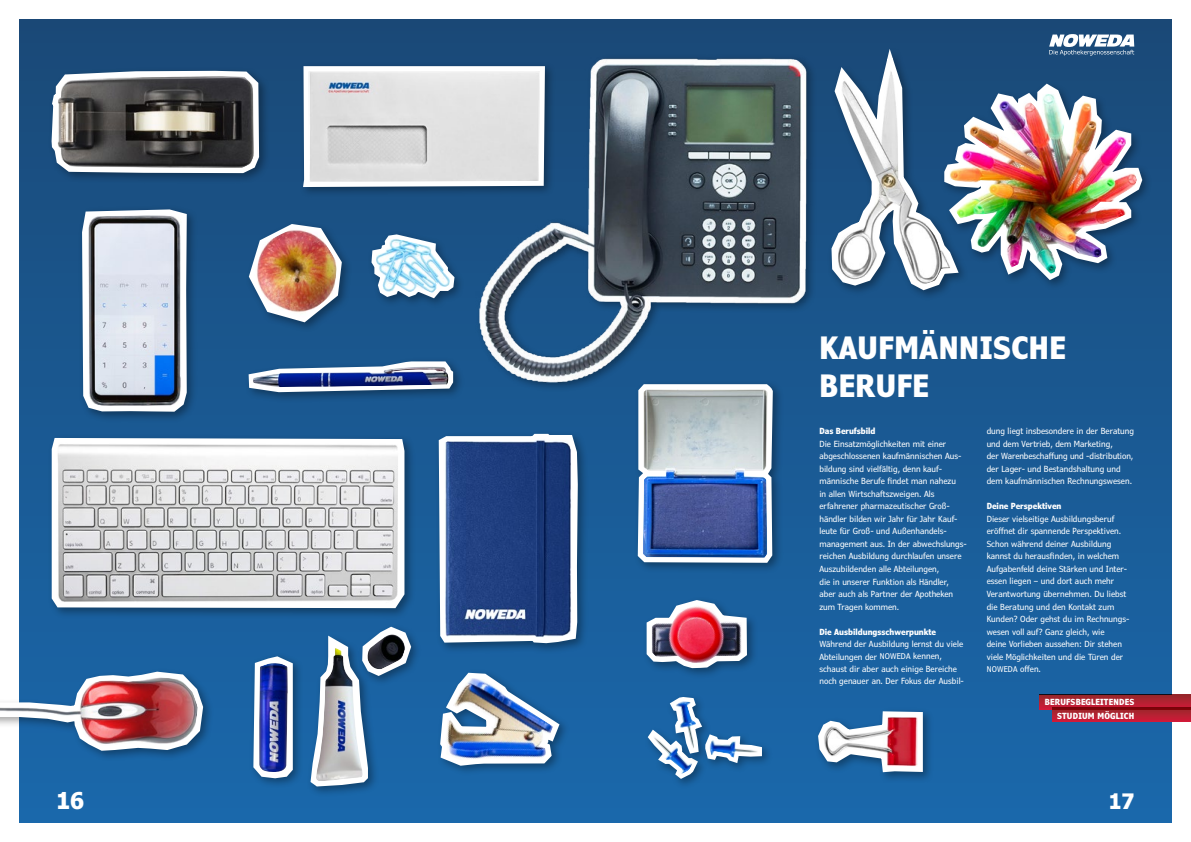
<style>
.page{position:relative;width:1191px;height:842px;background:#fff}
.page>*{position:absolute;margin:0;border:0;box-sizing:border-box;transform-origin:0 0}
.t1{font:700 condensed 31px/37.5px "Verdana Pro";letter-spacing:.02em;color:#fff}
.t2{font:700 condensed 23.3px "Verdana Pro";color:#fff}
.t3{font:700 condensed 21.4px "Verdana Pro";color:#fff}
.t4{font:condensed 8.5px/12.5px "Verdana Pro";color:#fff}
.t5{font:700 condensed 8.5px "Verdana Pro";color:#fff}
.t6{font:700 condensed 8.5px/13.6px "Verdana Pro";letter-spacing:.025em;color:#fff;text-align:right}
.t7{font:condensed 8px "Verdana Pro";letter-spacing:.025em;color:#fff}
.s1{font-size:8.5px}
.s2{font-size:8px}
</style>
<div class="page">
<div style="left:20px;top:20px;width:1151px;height:802px;background:linear-gradient(to bottom,#1a4978,#1a68ac)"></div>
<img style="left:476px;top:34px;width:343px;height:350px">
<div style="left:48px;top:67px;width:222px;height:117px;background:#184b7a"></div>
<svg style="left:47px;top:19px;width:216px;height:158px;background:#4b5d6e"></svg>
<div style="left:299px;top:62px;width:257px;height:136px;background:#194878"></div>
<svg style="left:303px;top:66px;width:244px;height:124px;background:#d7d9db"></svg>
<div style="left:634px;top:380px;width:150px;height:194px;background:#000;opacity:.35"></div>
<svg style="left:642px;top:19px;width:107px;height:361px;background:#455f73"></svg>
<div style="left:940px;top:80px;width:212px;height:211px;background:#1a4e7f"></div>
<div style="left:962px;top:170px;width:184px;height:153px;background:#1a558b"></div>
<div style="left:814px;top:707px;width:120px;height:76px;background:#000;opacity:.35"></div>
<svg style="left:815px;top:709px;width:110px;height:66px"></svg>
<div style="left:0;top:667px;width:213px;height:95px;background:#000;opacity:.35"></div>
<svg style="left:0;top:668px;width:207px;height:155px"></svg>
<svg style="left:827px;top:19px;width:135px;height:565px;background:#1a5891"></svg>
<svg style="left:47px;top:434px;width:199px;height:178px"></svg>
<img style="left:633px;top:380px;width:144px;height:443px">
<img style="left:834px;top:34px;width:305px;height:253px">
<svg style="left:1039px;top:695px;width:152px;height:14px;background:#ae2130"></svg>
<svg style="left:1053px;top:707px;width:138px;height:15px;background:#ad192a"></svg>
<div style="left:435px;top:430px;width:154px;height:224px;background:#000;opacity:.35"></div>
<img style="left:246px;top:221px;width:190px;height:602px">
<svg style="left:436px;top:79px;width:144px;height:744px;background:#4d74a0"></svg>
<div style="left:78px;top:205px;width:120px;height:218px;background:#000;opacity:.35"></div>
<svg style="left:79px;top:207px;width:111px;height:616px;background:#91a0b7"></svg>
<h1 class="t1" style="left:819px;top:329px;width:248px">KAUFMÄNNISCHE<br>BERUFE</h1>
<p class="t4" style="left:986px;top:425px;width:149px">dung liegt insbesondere in der Beratung und dem Vertrieb, dem Marketing,<br>der Warenbeschaffung und -distribution, der Lager- und Bestandshaltung und dem kaufmännischen Rechnungswesen.</p>
<p class="t5" style="left:986px;top:501px;width:76px">Deine Perspektiven</p>
<p class="t4" style="left:986px;top:513px;width:144px">Dieser vielseitige Ausbildungsberuf eröffnet dir spannende Perspektiven.<br>Schon während deiner Ausbildung kannst du herausfinden, in welchem Aufgabenfeld deine Stärken und Inter&shy;essen liegen – und dort auch mehr Verantwortung übernehmen. Du liebst die Beratung und den Kontakt zum Kunden? Oder gehst du im Rechnungs&shy;wesen voll auf? Ganz gleich, wie<br>deine Vorlieben aussehen: Dir stehen viele Möglichkeiten und die Türen der</p>
<p class="t7" style="left:986px;top:664px;width:56px">NOWEDA <span class="s1">offen.</span></p>
<p class="t6" style="left:1044px;top:695px;width:91px">BERUFSBEGLEITENDES<br>STUDIUM MÖGLICH</p>
<p class="t5" style="left:819px;top:426px;width:58px">Das Berufsbild</p>
<p class="t4" style="left:819px;top:438px;width:149px">Die Einsatzmöglichkeiten mit einer abgeschlossenen kaufmännischen Aus&shy;bildung sind vielfältig, denn kauf&shy;männische Berufe findet man nahezu<br>in allen Wirtschaftszweigen. Als erfahrener pharmazeutischer Groß&shy;händler bilden wir Jahr für Jahr Kauf&shy;leute für Groß- und Außenhandels&shy;management aus. In der abwechslungs&shy;reichen Ausbildung durchlaufen unsere Auszubildenden alle Abteilungen,<br>die in unserer Funktion als Händler, aber auch als Partner der Apotheken zum Tragen kommen.</p>
<p class="t5" style="left:819px;top:626px;width:118px">Die Ausbildungsschwerpunkte</p>
<p class="t4" style="left:819px;top:638px;width:146px">Während der Ausbildung lernst du viele Abteilungen der <span class="s2">NOWEDA</span> kennen, schaust dir aber auch einige Bereiche noch genauer an. Der Fokus der Ausbil-</p>
<h2 class="t2" style="left:57px;top:785px;width:29px">16</h2>
<h3 class="t3" style="left:1109px;top:787px;width:26px">17</h3>
</div>
